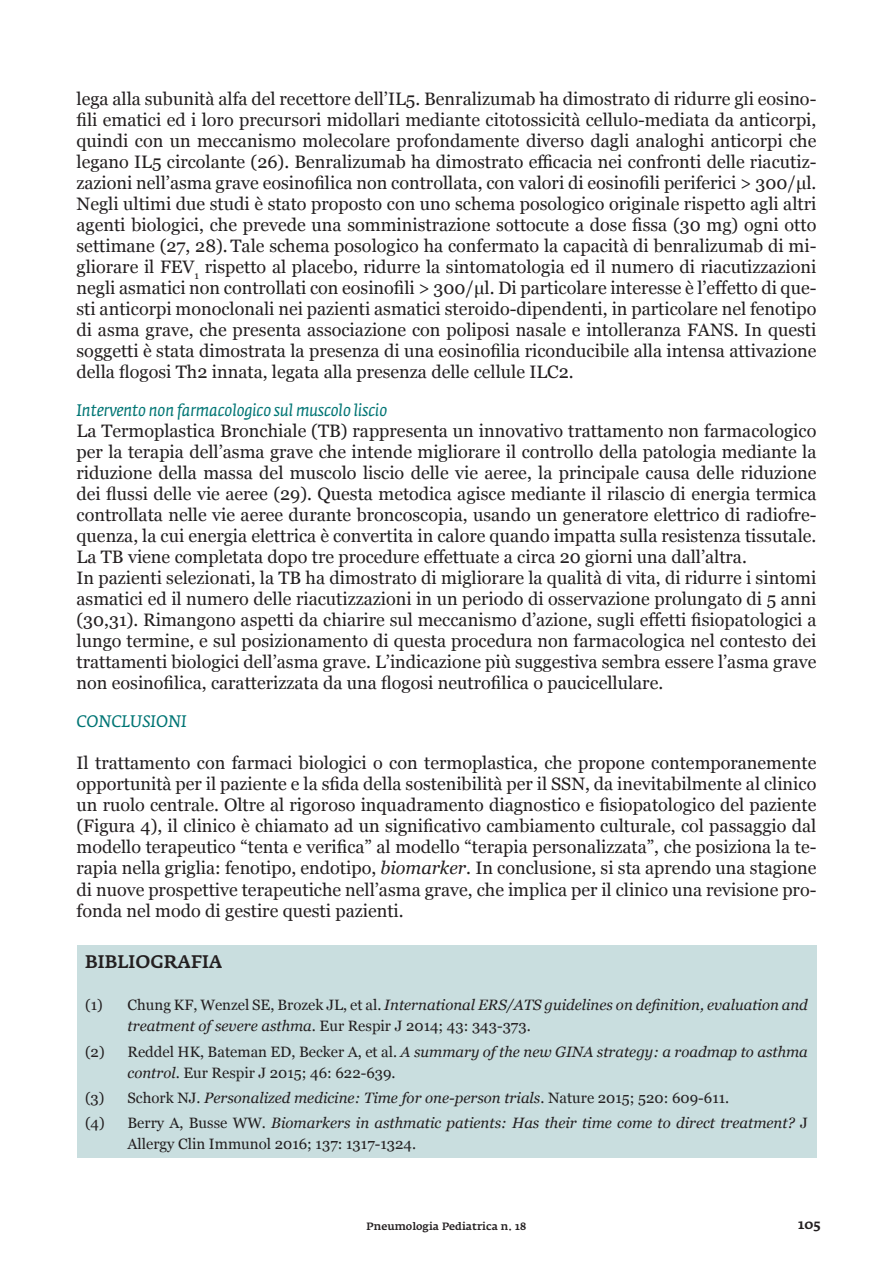
<style>
.page{position:relative;width:893px;height:1263px;background:#fff}
.page>*{position:absolute;margin:0;border:0;box-sizing:border-box;transform-origin:0 0}
.t1{font:18px/21px "Georgia";color:#231f20;text-align:justify}
.t2{font:500 18px "Fedra Serif A Pro";color:#231f20}
.t3{font:italic 16.5px "Fedra Serif A Pro";letter-spacing:-.01em;color:#007574}
.t4{font:italic 15px/21px "Georgia";color:#231f20}
.t5{font:15px/21px "Georgia";color:#231f20}
.t6{font:500 13.5px "Fedra Serif A Pro";color:#231f20}
.t7{font:500 10.5px "Fedra Serif A Pro";color:#231f20}
.s1{font-style:italic}
.s2{font-style:normal}
</style>
<div class="page">
<div style="left:77px;top:946px;width:739px;height:212px;background:#c9dedf"></div>
<p class="t1" style="left:77px;top:88px;width:741px">lega alla subunità alfa del recettore dell’IL5. Benralizumab ha dimostrato di ridurre gli eosino&shy;fili ematici ed i loro precursori midollari mediante citotossicità cellulo-mediata da anticorpi, quindi con un meccanismo molecolare profondamente diverso dagli analoghi anticorpi che legano IL5 circolante (26). Benralizumab ha dimostrato efficacia nei confronti delle riacutiz&shy;zazioni nell’asma grave eosinofilica non controllata, con valori di eosinofili periferici &gt; 300/μl.<br>Negli ultimi due studi è stato proposto con uno schema posologico originale rispetto agli altri agenti biologici, che prevede una somministrazione sottocute a dose fissa (30 mg) ogni otto settimane (27, 28). Tale schema posologico ha confermato la capacità di benralizumab di mi&shy;gliorare il FEV<sub>1</sub> rispetto al placebo, ridurre la sintomatologia ed il numero di riacutizzazioni negli asmatici non controllati con eosinofili &gt; 300/μl. Di particolare interesse è l’effetto di que&shy;sti anticorpi monoclonali nei pazienti asmatici steroido-dipendenti, in particolare nel fenotipo di asma grave, che presenta associazione con poliposi nasale e intolleranza FANS. In questi soggetti è stata dimostrata la presenza di una eosinofilia riconducibile alla intensa attivazione della flogosi Th2 innata, legata alla presenza delle cellule ILC2.</p>
<p class="t3" style="left:77px;top:400px;width:312px">Intervento non farmacologico sul muscolo liscio</p>
<p class="t1" style="left:77px;top:420px;width:741px;text-align:left">La Termoplastica Bronchiale (TB) rappresenta un innovativo trattamento non farmacologico per la terapia dell’asma grave che intende migliorare il controllo della patologia mediante la riduzione della massa del muscolo liscio delle vie aeree, la principale causa delle riduzione dei flussi delle vie aeree (29). Questa metodica agisce mediante il rilascio di energia termica controllata nelle vie aeree durante broncoscopia, usando un generatore elettrico di radiofre&shy;quenza, la cui energia elettrica è convertita in calore quando impatta sulla resistenza tissutale.<br>La TB viene completata dopo tre procedure effettuate a circa 20 giorni una dall’altra.<br>In pazienti selezionati, la TB ha dimostrato di migliorare la qualità di vita, di ridurre i sintomi asmatici ed il numero delle riacutizzazioni in un periodo di osservazione prolungato di 5 anni (30,31). Rimangono aspetti da chiarire sul meccanismo d’azione, sugli effetti fisiopatologici a lungo termine, e sul posizionamento di questa procedura non farmacologica nel contesto dei trattamenti biologici dell’asma grave. L’indicazione più suggestiva sembra essere l’asma grave non eosinofilica, caratterizzata da una flogosi neutrofilica o paucicellulare.</p>
<p class="t3" style="left:77px;top:711px;width:112px">CONCLUSIONI</p>
<p class="t1" style="left:77px;top:752px;width:741px">Il trattamento con farmaci biologici o con termoplastica, che propone contemporanemente opportunità per il paziente e la sfida della sostenibilità per il SSN, da inevitabilmente al clinico un ruolo centrale. Oltre al rigoroso inquadramento diagnostico e fisiopatologico del paziente (Figura 4), il clinico è chiamato ad un significativo cambiamento culturale, col passaggio dal modello terapeutico “tenta e verifica” al modello “terapia personalizzata”, che posiziona la te&shy;rapia nella griglia: fenotipo, endotipo, <span class="s1">biomarker</span>. In conclusione, si sta aprendo una stagione di nuove prospettive terapeutiche nell’asma grave, che implica per il clinico una revisione pro&shy;fonda nel modo di gestire questi pazienti.</p>
<p class="t2" style="left:85px;top:951px;width:139px">BIBLIOGRAFIA</p>
<p class="t4" style="left:128px;top:994px;width:682px;text-indent:-43px"><span class="s2">(1) Chung KF, Wenzel SE, Brozek JL, et al.</span> International ERS/ATS guidelines on definition, evaluation and treatment of severe asthma<span class="s2">. Eur Respir J 2014; 43: 343-373.</span></p>
<p class="t5" style="left:128px;top:1040px;width:682px;text-indent:-43px">(2) Reddel HK, Bateman ED, Becker A, et al. <span class="s1">A summary of the new GINA strategy: a roadmap to asthma control</span>. Eur Respir J 2015; 46: 622-639.</p>
<p class="t4" style="left:85px;top:1084px;width:724px;line-height:25.2px"><span class="s2">(3) Schork NJ.</span> Personalized medicine: Time for one-person trials<span class="s2">. Nature 2015; 520: 609-611.<br>(4) Berry A, Busse WW.</span> Biomarkers in asthmatic patients: Has their time come to direct treatment? <span class="s2">J</span></p>
<p class="t5" style="left:128px;top:1133px;width:290px">Allergy Clin Immunol 2016; 137: 1317-1324.</p>
<p class="t7" style="left:367px;top:1220px;width:161px">Pneumologia Pediatrica n. 18</p>
<p class="t6" style="left:798px;top:1216px;width:24px">105</p>
</div>
